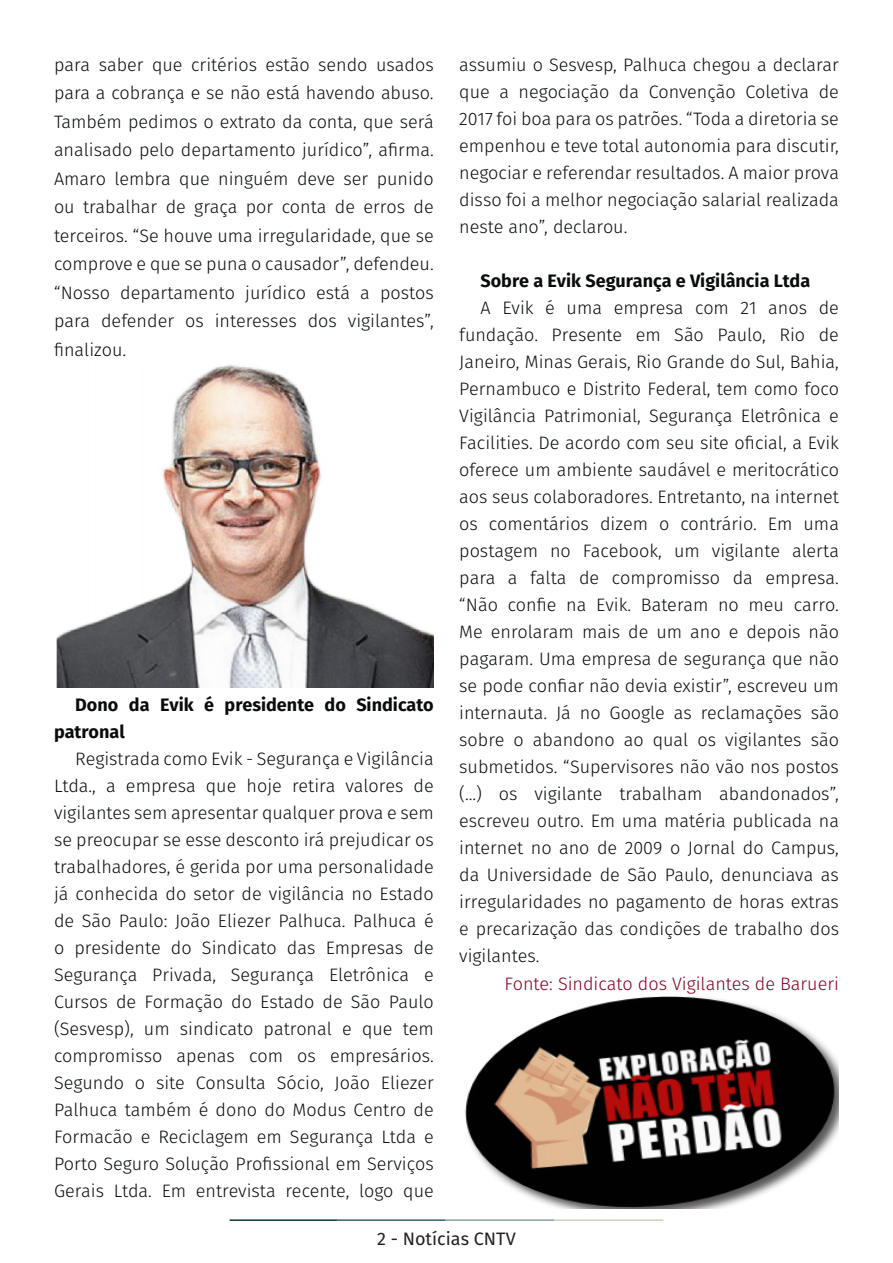
<style>
.page{position:relative;width:893px;height:1263px;background:#fff}
.page>*{position:absolute;margin:0;border:0;box-sizing:border-box;transform-origin:0 0}
.t1{font:300 18px/27px "Fira Sans";color:#080d0b;text-align:justify}
.t2{font:700 18px/27px "Fira Sans";color:#080d0b}
.t3{font:300 18px "Fira Sans";color:#7e0220}
.t4{font:18px "Fira Sans";color:#231f20}
</style>
<div class="page">
<hr style="left:230px;top:1219px;width:107px;height:2px;background:#0e323f">
<hr style="left:337px;top:1219px;width:109px;height:2px;background:#3a5f6d">
<hr style="left:446px;top:1219px;width:109px;height:2px;background:#87a59a">
<hr style="left:555px;top:1219px;width:108px;height:2px;background:#c6d5b7">
<img style="left:56px;top:364px;width:378px;height:323px">
<img style="left:465px;top:996px;width:374px;height:213px">
<p class="t1" style="left:54px;top:50px;width:381px;line-height:28.5px">para saber que critérios estão sendo usados para a cobrança e se não está havendo abuso.<br>Também pedimos o extrato da conta, que será analisado pelo departamento jurídico”, afirma.<br>Amaro lembra que ninguém deve ser punido ou trabalhar de graça por conta de erros de terceiros. “Se houve uma irregularidade, que se comprove e que se puna o causador”, defendeu. “Nosso departamento jurídico está a postos para defender os interesses dos vigilantes”, finalizou.</p>
<p class="t2" style="left:54px;top:690px;width:381px;text-indent:21px">Dono da Evik é presidente do Sindicato patronal</p>
<p class="t1" style="left:54px;top:745px;width:381px;text-indent:21px">Registrada como Evik - Segurança e Vigilância Ltda., a empresa que hoje retira valores de vigilantes sem apresentar qualquer prova e sem se preocupar se esse desconto irá prejudicar os trabalhadores, é gerida por uma personalidade já conhecida do setor de vigilância no Estado de São Paulo: João Eliezer Palhuca. Palhuca é o presidente do Sindicato das Empresas de Segurança Privada, Segurança Eletrônica e Cursos de Formação do Estado de São Paulo (Sesvesp), um sindicato patronal e que tem compromisso apenas com os empresários.<br>Segundo o site Consulta Sócio, João Eliezer Palhuca também é dono do Modus Centro de Formacão e Reciclagem em Segurança Ltda e Porto Seguro Solução Profissional em Serviços Gerais Ltda. Em entrevista recente, logo que</p>
<p class="t1" style="left:459px;top:51px;width:381px">assumiu o Sesvesp, Palhuca chegou a declarar que a negociação da Convenção Coletiva de 2017 foi boa para os patrões. “Toda a diretoria se empenhou e teve total autonomia para discutir, negociar e referendar resultados. A maior prova disso foi a melhor negociação salarial realizada neste ano”, declarou.</p>
<p class="t2" style="left:480px;top:266px;width:331px">Sobre a Evik Segurança e Vigilância Ltda</p>
<p class="t1" style="left:459px;top:294px;width:381px;text-indent:21px">A Evik é uma empresa com 21 anos de fundação. Presente em São Paulo, Rio de Janeiro, Minas Gerais, Rio Grande do Sul, Bahia, Pernambuco e Distrito Federal, tem como foco Vigilância Patrimonial, Segurança Eletrônica e Facilities. De acordo com seu site oficial, a Evik oferece um ambiente saudável e meritocrático aos seus colaboradores. Entretanto, na internet os comentários dizem o contrário. Em uma postagem no Facebook, um vigilante alerta para a falta de compromisso da empresa. “Não confie na Evik. Bateram no meu carro.<br>Me enrolaram mais de um ano e depois não pagaram. Uma empresa de segurança que não se pode confiar não devia existir”, escreveu um internauta. Já no Google as reclamações são sobre o abandono ao qual os vigilantes são submetidos. “Supervisores não vão nos postos (...) os vigilante trabalham abandonados”, escreveu outro. Em uma matéria publicada na internet no ano de 2009 o Jornal do Campus, da Universidade de São Paulo, denunciava as irregularidades no pagamento de horas extras e precarização das condições de trabalho dos vigilantes.</p>
<p class="t3" style="left:505px;top:971px;width:336px">Fonte: Sindicato dos Vigilantes de Barueri</p>
<p class="t4" style="left:377px;top:1225px;width:140px">2 - Notícias CNTV</p>
</div>
